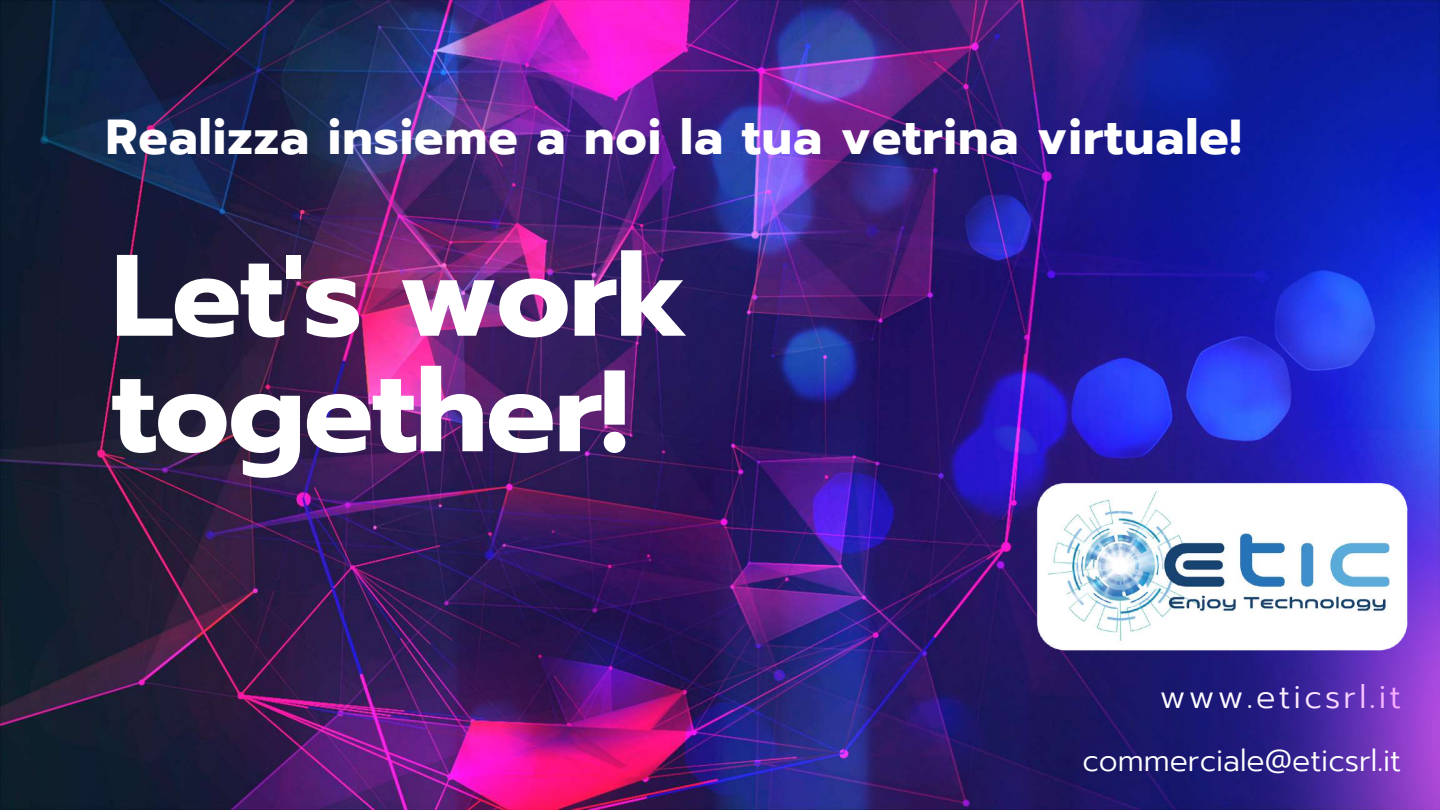
<style>
.page{position:relative;width:1440px;height:810px;background:#fff}
.page>*{position:absolute;margin:0;border:0;box-sizing:border-box;transform-origin:0 0}
.t1{font:700 115.6px/115.5px "Prompt";letter-spacing:-.01em;color:#fff}
.t2{font:700 49px "Prompt";letter-spacing:.02em;color:#fff}
.t3{font:300 32px "Prompt";letter-spacing:.1em;color:#fff}
.t4{font:300 30px "Prompt";color:#fff}
</style>
<div class="page">
<img style="left:0;top:0;width:1440px;height:810px">
<img style="left:1164px;top:429px;width:276px;height:381px">
<img style="left:1037px;top:482px;width:371px;height:168px">
<p class="t2" style="left:106px;top:100px;width:1137px">Realizza insieme a noi la tua vetrina virtuale!</p>
<h1 class="t1" style="left:112px;top:239px;width:579px">Let's work together!</h1>
<p class="t3" style="left:1160px;top:673px;width:243px">www.eticsrl.it</p>
<p class="t4" style="left:1083px;top:738px;width:320px">commerciale@eticsrl.it</p>
</div>
